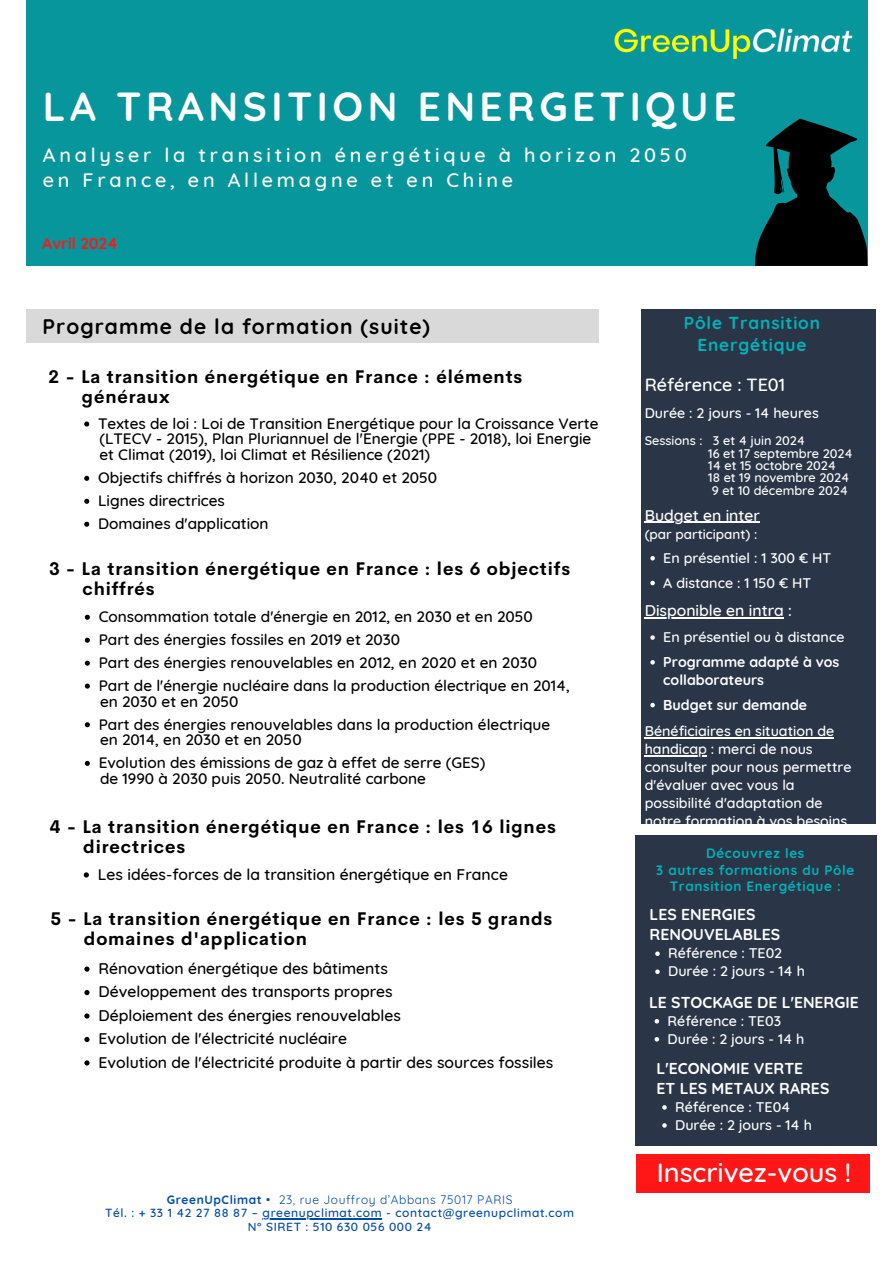
<style>
.page{position:relative;width:893px;height:1263px;background:#fff}
.page>*{position:absolute;margin:0;border:0;box-sizing:border-box;transform-origin:0 0}
.t1{font:700 40.5px "Quicksand";letter-spacing:.11em;color:#fff}
.t2{font:500 27px "Quicksand";color:#fff}
.t3{font:700 21px "Quicksand";letter-spacing:.05em;color:#000}
.t4{font:500 19.88px/24.2px "Quicksand";letter-spacing:.19em;color:#fff}
.t5{font:700 18px/20.6px "Cerebri Sans";letter-spacing:.05em;color:#000}
.t6{font:500 18px "Quicksand";color:#fff}
.t7{font:700 17.25px/21.4px "Quicksand";letter-spacing:.05em;color:#00b3b9;text-align:center}
.t8{font:500 15.75px/23.5px "Quicksand";color:#000}
.t9{font:700 15.75px/20.2px "Quicksand";color:#fff}
.t10{font:500 15.75px "Quicksand";color:#fff}
.t11{font:700 15.75px "Quicksand";color:#ff1616}
.t12{font:500 15.38px/23px "Quicksand";color:#000}
.t13{font:500 14.25px/18px "Quicksand";color:#fff}
.t14{font:700 14.25px/18px "Quicksand";color:#fff}
.t15{font:700 13.5px/16.4px "Quicksand";letter-spacing:.05em;color:#00b3b9;text-align:center}
.t16{font:500 13.5px "Quicksand";color:#fff}
.t17{font:500 12.75px/12.4px "Quicksand";color:#fff}
.t18{font:500 12px/13.7px "Quicksand";letter-spacing:.05em;color:#004aad;text-align:center}
.s1{font-weight:700}
.s2{font-weight:400}
</style>
<div class="page">
<div style="left:27px;top:0;width:840px;height:266px;background:#06969b"></div>
<div style="left:641px;top:310px;width:234px;height:513px;background:#2a3648"></div>
<hr style="left:645px;top:522px;width:115px;height:1px;background:#fff">
<svg style="left:650px;top:556px;width:5px;height:4px"></svg>
<svg style="left:650px;top:581px;width:5px;height:4px"></svg>
<hr style="left:645px;top:617px;width:139px;height:1px;background:#fff">
<svg style="left:650px;top:635px;width:5px;height:5px"></svg>
<svg style="left:650px;top:660px;width:5px;height:4px"></svg>
<svg style="left:650px;top:703px;width:5px;height:4px"></svg>
<hr style="left:645px;top:737px;width:189px;height:1px;background:#fff">
<hr style="left:645px;top:755px;width:62px;height:1px;background:#fff">
<img style="left:614px;top:14px;width:254px;height:54px">
<div style="left:635px;top:835px;width:241px;height:310px;background:#2a3648"></div>
<svg style="left:655px;top:951px;width:5px;height:5px"></svg>
<svg style="left:655px;top:969px;width:5px;height:5px"></svg>
<svg style="left:755px;top:119px;width:112px;height:147px"></svg>
<div style="left:636px;top:1154px;width:233px;height:39px;background:#ff1616"></div>
<hr style="left:262px;top:1218px;width:120px;height:1px;background:#004aad">
<div style="left:27px;top:310px;width:571px;height:32px;background:#d9d9d9"></div>
<svg style="left:84px;top:872px;width:5px;height:5px"></svg>
<svg style="left:84px;top:421px;width:5px;height:5px"></svg>
<svg style="left:84px;top:476px;width:5px;height:5px"></svg>
<svg style="left:84px;top:499px;width:5px;height:5px"></svg>
<svg style="left:84px;top:522px;width:5px;height:5px"></svg>
<svg style="left:654px;top:1019px;width:5px;height:4px"></svg>
<svg style="left:654px;top:1037px;width:5px;height:4px"></svg>
<svg style="left:662px;top:1105px;width:5px;height:5px"></svg>
<svg style="left:662px;top:1123px;width:5px;height:5px"></svg>
<svg style="left:85px;top:615px;width:5px;height:5px"></svg>
<svg style="left:85px;top:638px;width:5px;height:5px"></svg>
<svg style="left:85px;top:661px;width:5px;height:5px"></svg>
<svg style="left:85px;top:684px;width:5px;height:5px"></svg>
<svg style="left:85px;top:722px;width:5px;height:5px"></svg>
<svg style="left:85px;top:761px;width:5px;height:5px"></svg>
<svg style="left:84px;top:966px;width:6px;height:6px"></svg>
<svg style="left:84px;top:990px;width:6px;height:5px"></svg>
<svg style="left:84px;top:1013px;width:6px;height:5px"></svg>
<svg style="left:84px;top:1037px;width:6px;height:5px"></svg>
<svg style="left:84px;top:1060px;width:6px;height:5px"></svg>
<h1 class="t1" style="left:43px;top:73px;width:695px">LA TRANSITION ENERGETIQUE</h1>
<p class="t4" style="left:43px;top:141px;width:645px">Analyser la transition énergétique à horizon 2050 en France, en Allemagne et en Chine</p>
<p class="t11" style="left:42px;top:231px;width:77px">Avril 2024</p>
<h3 class="t3" style="left:43px;top:309px;width:389px">Programme de la formation (suite)</h3>
<p class="t5" style="left:82px;top:364px;width:442px;text-indent:-33px">2 - La transition énergétique en France : éléments généraux</p>
<p class="t12" style="left:98px;top:414px;width:502px;line-height:15.7px">Textes de loi : Loi de Transition Energétique pour la Croissance Verte (LTECV - 2015), Plan Pluriannuel de l'Energie (PPE - 2018), loi Energie et Climat (2019), loi Climat et Résilience (2021)</p>
<p class="t12" style="left:98px;top:465px;width:341px">Objectifs chiffrés à horizon 2030, 2040 et 2050<br>Lignes directrices<br>Domaines d'application</p>
<p class="t5" style="left:83px;top:556px;width:489px;text-indent:-33px">3 - La transition énergétique en France : les 6 objectifs chiffrés</p>
<p class="t12" style="left:99px;top:604px;width:473px">Consommation totale d'énergie en 2012, en 2030 et en 2050<br>Part des énergies fossiles en 2019 et 2030<br>Part des énergies renouvelables en 2012, en 2020 et en 2030<br>Part de l'énergie nucléaire dans la production électrique en 2014,</p>
<p class="t12" style="left:99px;top:688px;width:453px">en 2030 et en 2050<br>Part des énergies renouvelables dans la production électrique</p>
<p class="t12" style="left:99px;top:727px;width:388px">en 2014, en 2030 et en 2050<br>Evolution des émissions de gaz à effet de serre (GES)</p>
<p class="t12" style="left:100px;top:765px;width:327px">de 1990 à 2030 puis 2050. Neutralité carbone</p>
<p class="t5" style="left:83px;top:814px;width:474px;text-indent:-33px">4 - La transition énergétique en France : les 16 lignes directrices</p>
<p class="t8" style="left:98px;top:861px;width:411px">Les idées-forces de la transition énergétique en France</p>
<p class="t5" style="left:84px;top:906px;width:470px;text-indent:-33px">5 - La transition énergétique en France : les 5 grands domaines d'application</p>
<p class="t8" style="left:99px;top:955px;width:456px">Rénovation énergétique des bâtiments<br>Développement des transports propres<br>Déploiement des énergies renouvelables<br>Evolution de l'électricité nucléaire<br>Evolution de l'électricité produite à partir des sources fossiles</p>
<p class="t18" style="left:105px;top:1191px;width:470px"><span class="s1">GreenUpClimat</span> <span class="s2">• 23, rue Jouffroy d’Abbans 75017 PARIS<br></span>Tél. : + 33 1 42 27 88 87 – greenupclimat.com - contact@greenupclimat.com<br>N° SIRET : 510 630 056 000 24</p>
<p class="t7" style="left:684px;top:311px;width:138px">Pôle Transition<br>Energétique</p>
<p class="t6" style="left:645px;top:370px;width:142px">Référence : TE01</p>
<p class="t13" style="left:645px;top:403px;width:176px">Durée : 2 jours - 14 heures</p>
<p class="t17" style="left:708px;top:433px;width:146px;text-indent:-64px">Sessions : 3 et 4 juin 2024<br>16 et 17 septembre 2024<br>14 et 15 octobre 2024<br>18 et 19 novembre 2024<br>9 et 10 décembre 2024</p>
<p class="t10" style="left:645px;top:502px;width:117px">Budget en inter</p>
<p class="t16" style="left:645px;top:523px;width:114px">(par participant) :</p>
<p class="t13" style="left:663px;top:544px;width:169px;line-height:24.8px">En présentiel : 1 300 € HT<br>A distance : 1 150 € HT</p>
<p class="t10" style="left:645px;top:598px;width:149px">Disponible en intra :</p>
<p class="t13" style="left:663px;top:627px;width:183px">En présentiel ou à distance</p>
<p class="t14" style="left:663px;top:651px;width:178px">Programme adapté à vos collaborateurs</p>
<p class="t14" style="left:663px;top:694px;width:145px">Budget sur demande</p>
<p class="t13" style="left:645px;top:721px;width:208px">Bénéficiaires en situation de handicap : merci de nous consulter pour nous permettre d'évaluer avec vous la possibilité d'adaptation de notre formation à vos besoins</p>
<p class="t15" style="left:656px;top:844px;width:200px">Découvrez les<br>3 autres formations du Pôle<br>Transition Energétique :</p>
<p class="t9" style="left:649px;top:903px;width:132px">LES ENERGIES<br>RENOUVELABLES</p>
<p class="t13" style="left:668px;top:943px;width:138px">Référence : TE02<br>Durée : 2 jours - 14 h</p>
<p class="t9" style="left:649px;top:991px;width:211px">LE STOCKAGE DE L'ENERGIE</p>
<p class="t13" style="left:667px;top:1010px;width:138px">Référence : TE03<br>Durée : 2 jours - 14 h</p>
<p class="t9" style="left:656px;top:1056px;width:174px">L'ECONOMIE VERTE<br>ET LES METAUX RARES</p>
<p class="t13" style="left:675px;top:1096px;width:138px">Référence : TE04<br>Durée : 2 jours - 14 h</p>
<h2 class="t2" style="left:656px;top:1150px;width:196px">Inscrivez-vous !</h2>
</div>
